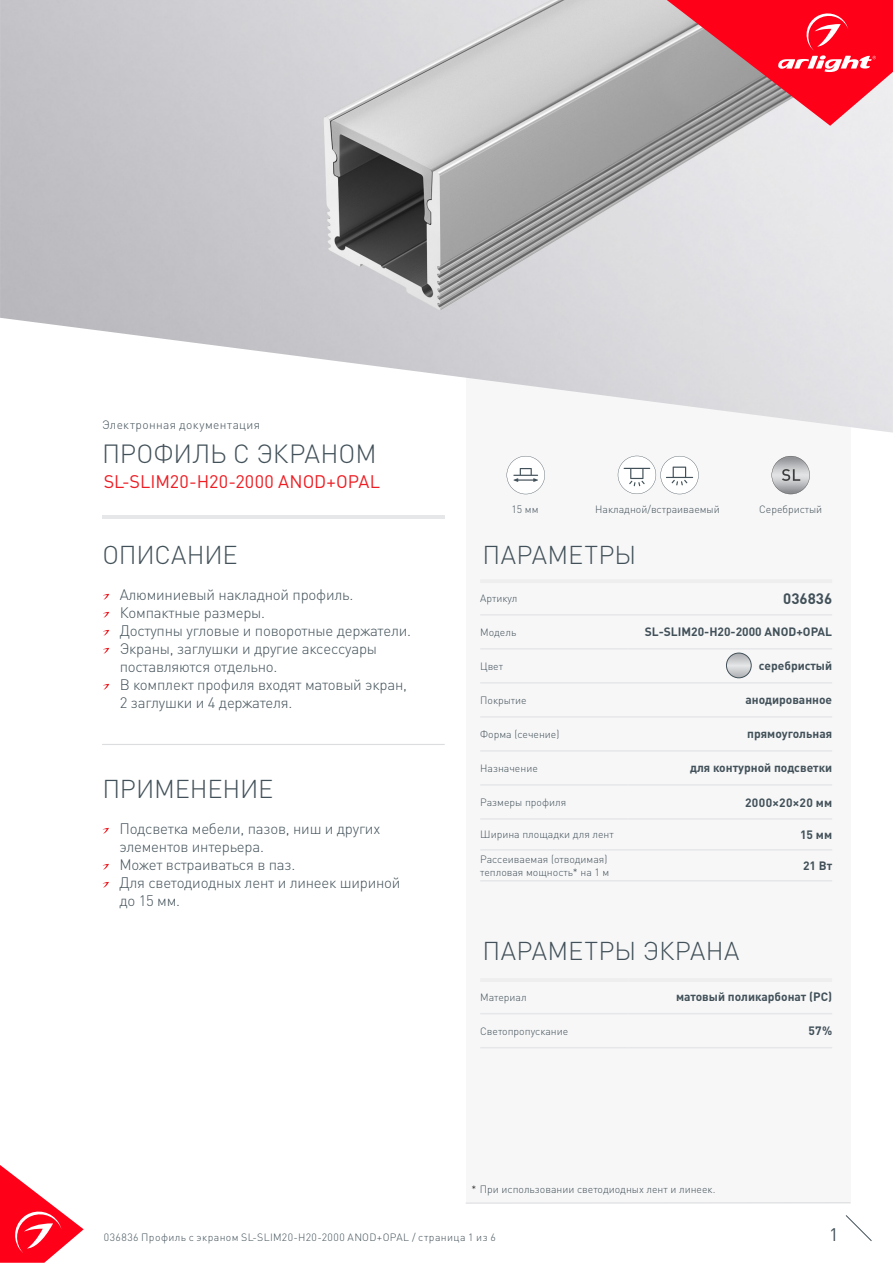
<style>
.page{position:relative;width:893px;height:1263px;background:#fff}
.page>*{position:absolute;margin:0;border:0;box-sizing:border-box;transform-origin:0 0}
.t1{font:300 25.95px "DIN Pro";letter-spacing:-.005em;color:#425159}
.t2{font:300 25.5px "DIN Pro";letter-spacing:-.005em;color:#425159}
.t3{font:300 25.5px "DIN Pro";letter-spacing:.02em;color:#425159}
.t4{font:300 25.5px "DIN Pro";letter-spacing:.015em;color:#425159}
.t5{font:18px "DIN Pro";letter-spacing:-.005em;color:#ee1d23}
.t6{font:18px "DIN Pro";color:#425159}
.t7{font:300 15px/18px "DIN Pro";letter-spacing:-.015em;color:#425159}
.t8{font:700 15px "DIN Pro";color:#425159}
.t9{font:700 12px "DIN Pro";color:#425159}
.t10{font:300 12px "DIN Pro";letter-spacing:.03em;color:#425159}
.t11{font:700 12px "DIN Pro";letter-spacing:.025em;color:#425159}
.t12{font:300 10.5px/12.6px "DIN Pro";color:#425159}
.t13{font:300 10.5px "DIN Pro";letter-spacing:.04em;color:#425159}
.s1{color:#231f20}
</style>
<div class="page">
<svg style="left:0;top:1165px;width:84px;height:98px"></svg>
<svg style="left:845px;top:1215px;width:27px;height:26px"></svg>
<div style="left:466px;top:250px;width:384px;height:953px;background:#f7f7f8"></div>
<img style="left:0;top:0;width:893px;height:433px">
<svg style="left:772px;top:456px;width:38px;height:38px"></svg>
<hr style="left:102px;top:516px;width:342px;height:3px;background:#e6e7e9">
<hr style="left:480px;top:579px;width:148px;height:4px;background:#eeeeef">
<hr style="left:628px;top:579px;width:204px;height:4px;background:#eeeeef">
<hr style="left:480px;top:614px;width:148px;height:1px;background:#e6e7e9">
<hr style="left:628px;top:614px;width:204px;height:1px;background:#e6e7e9">
<hr style="left:480px;top:648px;width:148px;height:2px;background:#e6e7e9">
<hr style="left:628px;top:648px;width:204px;height:2px;background:#e6e7e9">
<hr style="left:480px;top:682px;width:148px;height:2px;background:#e6e7e9">
<hr style="left:628px;top:682px;width:204px;height:2px;background:#e6e7e9">
<hr style="left:480px;top:716px;width:148px;height:2px;background:#e6e7e9">
<hr style="left:628px;top:716px;width:204px;height:2px;background:#e6e7e9">
<hr style="left:480px;top:750px;width:148px;height:2px;background:#e6e7e9">
<hr style="left:628px;top:750px;width:204px;height:2px;background:#e6e7e9">
<hr style="left:480px;top:784px;width:148px;height:2px;background:#e6e7e9">
<hr style="left:628px;top:784px;width:204px;height:2px;background:#e6e7e9">
<hr style="left:480px;top:818px;width:148px;height:2px;background:#e6e7e9">
<hr style="left:628px;top:818px;width:204px;height:2px;background:#e6e7e9">
<hr style="left:480px;top:849px;width:148px;height:2px;background:#e6e7e9">
<hr style="left:628px;top:849px;width:204px;height:2px;background:#e6e7e9">
<hr style="left:480px;top:880px;width:148px;height:1px;background:#e6e7e9">
<hr style="left:628px;top:880px;width:204px;height:1px;background:#e6e7e9">
<hr style="left:466px;top:1202px;width:384px;height:1px;background:#dcdddf">
<svg style="left:667px;top:0;width:226px;height:126px;background:#de5361"></svg>
<svg style="left:102px;top:828px;width:7px;height:6px"></svg>
<svg style="left:102px;top:864px;width:7px;height:6px"></svg>
<svg style="left:102px;top:882px;width:7px;height:6px"></svg>
<svg style="left:726px;top:653px;width:25px;height:25px"></svg>
<div style="left:726px;top:653px;width:26px;height:25px;border:1px solid #425159;border-radius:50%"></div>
<svg style="left:507px;top:456px;width:38px;height:38px"></svg>
<svg style="left:618px;top:456px;width:81px;height:38px"></svg>
<svg style="left:103px;top:594px;width:6px;height:6px"></svg>
<svg style="left:103px;top:612px;width:6px;height:6px"></svg>
<svg style="left:103px;top:630px;width:6px;height:6px"></svg>
<svg style="left:103px;top:648px;width:6px;height:6px"></svg>
<svg style="left:103px;top:684px;width:6px;height:6px"></svg>
<hr style="left:102px;top:744px;width:343px;height:1px;background:#dcdddf">
<hr style="left:480px;top:978px;width:148px;height:4px;background:#eeeeef">
<hr style="left:628px;top:978px;width:204px;height:4px;background:#eeeeef">
<hr style="left:480px;top:1013px;width:148px;height:1px;background:#e6e7e9">
<hr style="left:628px;top:1013px;width:204px;height:1px;background:#e6e7e9">
<hr style="left:480px;top:1047px;width:148px;height:1px;background:#e6e7e9">
<hr style="left:628px;top:1047px;width:204px;height:1px;background:#e6e7e9">
<p class="t10" style="left:102px;top:417px;width:160px">Электронная документация</p>
<p class="t1" style="left:102px;top:436px;width:276px">ПРОФИЛЬ С ЭКРАНОМ</p>
<p class="t5" style="left:104px;top:470px;width:278px">SL-SLIM20-H20-2000 ANOD+OPAL</p>
<p class="t2" style="left:102px;top:537px;width:137px">ОПИСАНИЕ</p>
<p class="t7" style="left:120px;top:584px;width:235px">Алюминиевый накладной профиль.</p>
<p class="t7" style="left:120px;top:602px;width:147px">Компактные размеры.</p>
<p class="t7" style="left:120px;top:620px;width:293px">Доступны угловые и поворотные держатели.</p>
<p class="t7" style="left:120px;top:638px;width:259px">Экраны, заглушки и другие аксессуары поставляются отдельно.</p>
<p class="t7" style="left:120px;top:674px;width:289px">В комплект профиля входят матовый экран,<br>2 заглушки и 4 держателя.</p>
<p class="t2" style="left:102px;top:771px;width:172px">ПРИМЕНЕНИЕ</p>
<p class="t7" style="left:119px;top:818px;width:262px">Подсветка мебели, пазов, ниш и других элементов интерьера.</p>
<p class="t7" style="left:119px;top:854px;width:178px">Может встраиваться в паз.</p>
<p class="t7" style="left:119px;top:872px;width:283px">Для светодиодных лент и линеек шириной до 15 мм.</p>
<p class="t12" style="left:511px;top:502px;width:29px">15 мм</p>
<p class="t12" style="left:595px;top:502px;width:126px">Накладной/встраиваемый</p>
<p class="t12" style="left:759px;top:502px;width:65px">Серебристый</p>
<p class="t4" style="left:483px;top:537px;width:155px">ПАРАМЕТРЫ</p>
<p class="t12" style="left:480px;top:591px;width:39px">Артикул</p>
<p class="t8" style="left:783px;top:588px;width:50px">036836</p>
<p class="t12" style="left:480px;top:625px;width:38px">Модель</p>
<p class="t9" style="left:645px;top:624px;width:189px">SL-SLIM20-H20-2000 ANOD+OPAL</p>
<p class="t12" style="left:480px;top:659px;width:24px">Цвет</p>
<p class="t9" style="left:759px;top:658px;width:75px">серебристый</p>
<p class="t12" style="left:480px;top:693px;width:48px">Покрытие</p>
<p class="t9" style="left:745px;top:692px;width:88px">анодированное</p>
<p class="t12" style="left:480px;top:727px;width:81px">Форма (сечение)</p>
<p class="t9" style="left:747px;top:726px;width:86px">прямоугольная</p>
<p class="t12" style="left:480px;top:761px;width:59px">Назначение</p>
<p class="t9" style="left:690px;top:760px;width:144px">для контурной подсветки</p>
<p class="t12" style="left:480px;top:795px;width:87px">Размеры профиля</p>
<p class="t11" style="left:745px;top:794px;width:89px">2000×20×20 мм</p>
<p class="t12" style="left:480px;top:828px;width:135px">Ширина площадки для лент</p>
<p class="t9" style="left:800px;top:826px;width:34px">15 мм</p>
<p class="t12" style="left:480px;top:852px;width:131px">Рассеиваемая (отводимая) тепловая мощность* на 1 м</p>
<p class="t9" style="left:803px;top:857px;width:31px">21 Вт</p>
<p class="t3" style="left:483px;top:933px;width:258px">ПАРАМЕТРЫ ЭКРАНА</p>
<p class="t12" style="left:480px;top:990px;width:48px">Материал</p>
<p class="t9" style="left:676px;top:989px;width:158px">матовый поликарбонат (PC)</p>
<p class="t12" style="left:480px;top:1024px;width:90px">Светопропускание</p>
<p class="t9" style="left:808px;top:1023px;width:25px">57%</p>
<p class="t12" style="left:471px;top:1183px;width:246px"><span class="s1">*</span> При использовании светодиодных лент и линеек.</p>
<p class="t13" style="left:104px;top:1230px;width:394px">036836 Профиль с экраном SL-SLIM20-H20-2000 ANOD+OPAL / страница 1 из 6</p>
<p class="t6" style="left:829px;top:1222px;width:11px">1</p>
</div>
